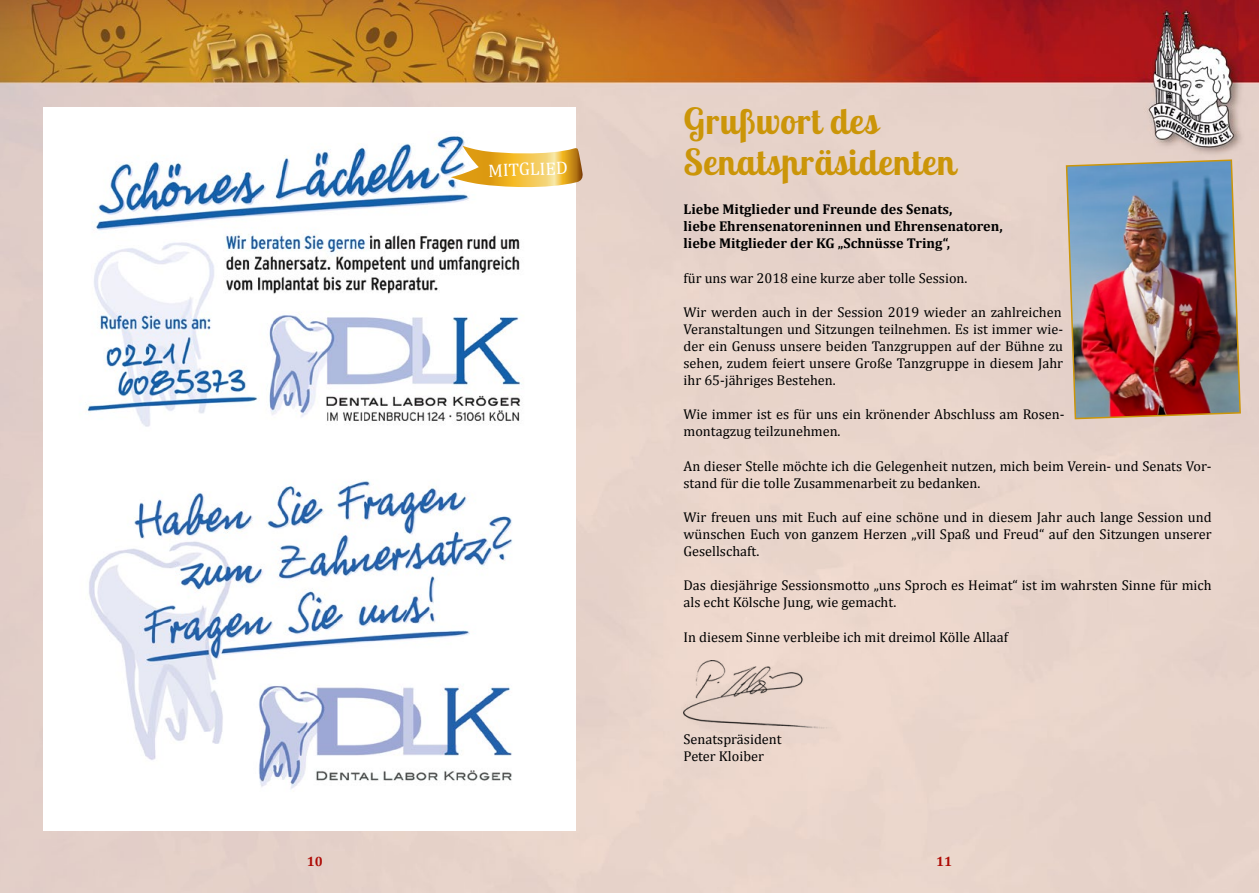
<style>
.page{position:relative;width:1259px;height:893px;background:#fff}
.page>*{position:absolute;margin:0;border:0;box-sizing:border-box;transform-origin:0 0}
.t1{font:700 36px "Lobster Two";letter-spacing:.02em;color:#cb9508}
.t2{font:18px "Cambria";color:#fff}
.t3{font:14.25px/17.1px "Cambria";color:#000}
.t4{font:700 14.25px/17.1px "Cambria";color:#000}
.t5{font:700 13.5px "Cambria";color:#ae0b05}
</style>
<div class="page">
<img style="left:0;top:0;width:1259px;height:893px">
<img style="left:1065px;top:159px;width:176px;height:261px">
<img style="left:44px;top:108px;width:531px;height:722px">
<img style="left:684px;top:661px;width:148px;height:67px">
<svg style="left:451px;top:146px;width:132px;height:44px"></svg>
<p class="t2" style="left:488px;top:160px;width:81px;rotate:-2deg">MITGLIED</p>
<h1 class="t1" style="left:683px;top:98px;width:196px">Grußwort des</h1>
<h1 class="t1" style="left:683px;top:139px;width:273px">Senatspräsidenten</h1>
<p class="t4" style="left:683px;top:200px;width:321px">Liebe Mitglieder und Freunde des Senats,<br>liebe Ehrensenatoreninnen und Ehrensenatoren, liebe Mitglieder der KG „Schnüsse Tring“,</p>
<p class="t3" style="left:683px;top:269px;width:285px">für uns war 2018 eine kurze aber tolle Session.</p>
<p class="t3" style="left:683px;top:303px;width:381px;text-align:justify">Wir werden auch in der Session 2019 wieder an zahlreichen Veranstaltungen und Sitzungen teilnehmen. Es ist immer wie&shy;der ein Genuss unsere beiden Tanzgruppen auf der Bühne zu sehen, zudem feiert unsere Große Tanzgruppe in diesem Jahr ihr 65-jähriges Bestehen.</p>
<p class="t3" style="left:683px;top:406px;width:383px">Wie immer ist es für uns ein krönender Abschluss am Rosen&shy;montagzug teilzunehmen.</p>
<p class="t3" style="left:683px;top:457px;width:530px">An dieser Stelle möchte ich die Gelegenheit nutzen, mich beim Verein- und Senats Vor&shy;stand für die tolle Zusammenarbeit zu bedanken.</p>
<p class="t3" style="left:683px;top:508px;width:530px;text-align:justify">Wir freuen uns mit Euch auf eine schöne und in diesem Jahr auch lange Session und wünschen Euch von ganzem Herzen „vill Spaß und Freud“ auf den Sitzungen unserer Gesellschaft.</p>
<p class="t3" style="left:683px;top:577px;width:530px">Das diesjährige Sessionsmotto „uns Sproch es Heimat“ ist im wahrsten Sinne für mich als echt Kölsche Jung, wie gemacht.</p>
<p class="t3" style="left:683px;top:628px;width:326px">In diesem Sinne verbleibe ich mit dreimol Kölle Allaaf</p>
<p class="t3" style="left:683px;top:731px;width:100px">Senatspräsident<br>Peter Kloiber</p>
<p class="t5" style="left:307px;top:852px;width:17px">10</p>
<p class="t5" style="left:936px;top:852px;width:17px">11</p>
</div>
